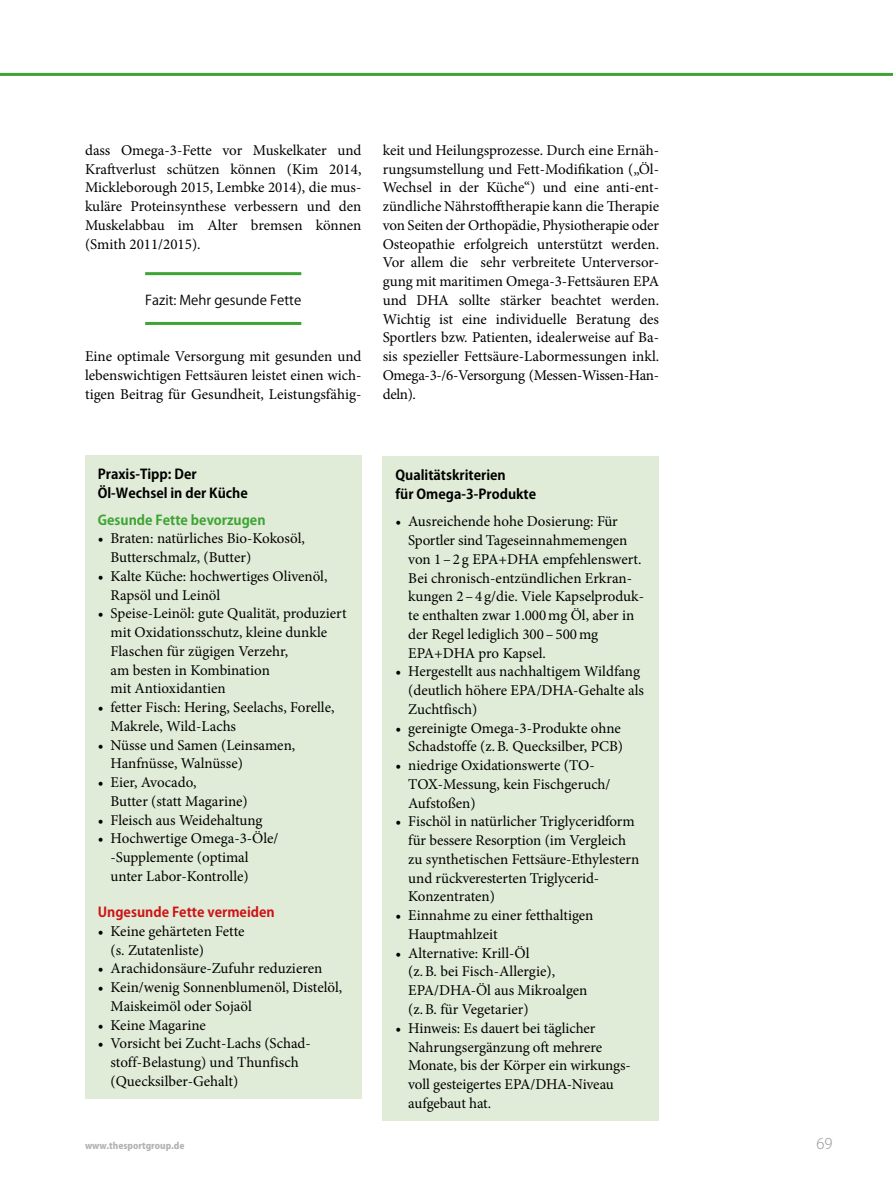
<style>
.page{position:relative;width:893px;height:1191px;background:#fff}
.page>*{position:absolute;margin:0;border:0;box-sizing:border-box;transform-origin:0 0}
.t1{font:15px/18.8px "Minion Pro";letter-spacing:-.005em;color:#000}
.t2{font:300 14.7px "Koz Go Pro";color:#9c9d9d}
.t3{font:700 13.5px/19.5px "Koz Go Pro";color:#000}
.t4{font:700 13.5px "Koz Go Pro";color:#cd1316}
.t5{font:13.5px "Koz Go Pro";color:#000}
.t6{font:700 13.5px "Koz Go Pro";color:#3da434}
.t7{font:800 9px "Koz Go Pro";color:#b1b2b3}
</style>
<div class="page">
<hr style="left:145px;top:272px;width:156px;height:3px;background:#3da434">
<hr style="left:145px;top:322px;width:156px;height:3px;background:#3da434">
<div style="left:85px;top:455px;width:276px;height:643px;background:#e1ecd8"></div>
<div style="left:383px;top:456px;width:276px;height:664px;background:#e1ecd8"></div>
<hr style="left:0;top:73px;width:893px;height:3px;background:#3da434">
<p class="t1" style="left:85px;top:141px;width:278px;text-align:justify">dass Omega-3-Fette vor Muskelkater und Kraftverlust schützen können (Kim 2014, Mickleborough 2015, Lembke 2014), die mus&shy;kuläre Proteinsynthese verbessern und den Muskelabbau im Alter bremsen können (Smith 2011/2015).</p>
<p class="t5" style="left:145px;top:291px;width:158px">Fazit: Mehr gesunde Fette</p>
<p class="t1" style="left:85px;top:347px;width:278px;text-align:justify">Eine optimale Versorgung mit gesunden und lebenswichtigen Fettsäuren leistet einen wich&shy;tigen Beitrag für Gesundheit, Leistungsfähig-</p>
<p class="t1" style="left:383px;top:141px;width:278px;text-align:justify">keit und Heilungsprozesse. Durch eine Ernäh&shy;rungsumstellung und Fett-Modifikation („Öl-Wechsel in der Küche“) und eine anti-ent&shy;zündliche Nährstofftherapie kann die Therapie von Seiten der Orthopädie, Physiotherapie oder Osteopathie erfolgreich unterstützt werden.<br>Vor allem die sehr verbreitete Unterversor&shy;gung mit maritimen Omega-3-Fettsäuren EPA und DHA sollte stärker beachtet werden.<br>Wichtig ist eine individuelle Beratung des Sportlers bzw. Patienten, idealerweise auf Ba&shy;sis spezieller Fettsäure-Labormessungen inkl.<br>Omega-3-/6-Versorgung (Messen-Wissen-Han&shy;deln).</p>
<p class="t3" style="left:98px;top:465px;width:151px">Praxis-Tipp: Der<br>Öl-Wechsel in der Küche</p>
<p class="t6" style="left:98px;top:511px;width:169px">Gesunde Fette bevorzugen</p>
<p class="t1" style="left:111px;top:529px;width:196px;text-indent:-13px">• Braten: natürliches Bio-Kokosöl,<br>Butterschmalz, (Butter)</p>
<p class="t1" style="left:111px;top:567px;width:218px;text-indent:-13px">• Kalte Küche: hochwertiges Olivenöl,<br>Rapsöl und Leinöl</p>
<p class="t1" style="left:111px;top:604px;width:238px;text-indent:-13px">• Speise-Leinöl: gute Qualität, produziert mit Oxidationsschutz, kleine dunkle<br>Flaschen für zügigen Verzehr,<br>am besten in Kombination<br>mit Antioxidantien</p>
<p class="t1" style="left:111px;top:698px;width:225px;text-indent:-13px">• fetter Fisch: Hering, Seelachs, Forelle,<br>Makrele, Wild-Lachs</p>
<p class="t1" style="left:111px;top:735px;width:186px;text-indent:-13px">• Nüsse und Samen (Leinsamen,<br>Hanfnüsse, Walnüsse)</p>
<p class="t1" style="left:111px;top:773px;width:139px;text-indent:-13px">• Eier, Avocado,<br>Butter (statt Magarine)</p>
<p class="t1" style="left:98px;top:810px;width:166px">• Fleisch aus Weidehaltung</p>
<p class="t1" style="left:111px;top:829px;width:169px;text-indent:-13px">• Hochwertige Omega-3-Öle/ -Supplemente (optimal unter Labor-Kontrolle)</p>
<p class="t4" style="left:98px;top:903px;width:178px">Ungesunde Fette vermeiden</p>
<p class="t1" style="left:111px;top:921px;width:136px;text-indent:-13px">• Keine gehärteten Fette (s. Zutatenliste)</p>
<p class="t1" style="left:98px;top:959px;width:226px">• Arachidonsäure-Zufuhr reduzieren</p>
<p class="t1" style="left:111px;top:978px;width:233px;text-indent:-13px">• Kein/wenig Sonnenblumenöl, Distelöl,<br>Maiskeimöl oder Sojaöl</p>
<p class="t1" style="left:98px;top:1015px;width:110px">• Keine Magarine</p>
<p class="t1" style="left:111px;top:1034px;width:202px;text-indent:-13px">• Vorsicht bei Zucht-Lachs (Schad&shy;stoff-Belastung) und Thunfisch (Quecksilber-Gehalt)</p>
<p class="t7" style="left:85px;top:1139px;width:101px">www.thesportgroup.de</p>
<p class="t3" style="left:395px;top:466px;width:142px">Qualitätskriterien<br>für Omega-3-Produkte</p>
<p class="t1" style="left:408px;top:512px;width:237px;text-indent:-13px">• Ausreichende hohe Dosierung: Für Sportler sind Tageseinnahmemengen von 1–2 g EPA+DHA empfehlenswert.<br>Bei chronisch-entzündlichen Erkran&shy;kungen 2–4 g/die. Viele Kapselproduk&shy;te enthalten zwar 1.000mg Öl, aber in der Regel lediglich 300–500mg EPA+DHA pro Kapsel.</p>
<p class="t1" style="left:408px;top:662px;width:237px;text-indent:-13px">• Hergestellt aus nachhaltigem Wildfang (deutlich höhere EPA/DHA-Gehalte als<br>Zuchtfisch)</p>
<p class="t1" style="left:395px;top:718px;width:229px;text-align:right">• gereinigte Omega-3-Produkte ohne<br>Schadstoffe (z.B. Quecksilber, PCB)</p>
<p class="t1" style="left:408px;top:756px;width:204px;text-indent:-13px">• niedrige Oxidationswerte (TO-<br>TOX-Messung, kein Fischgeruch/<br>Aufstoßen)</p>
<p class="t1" style="left:408px;top:812px;width:233px;text-indent:-13px">• Fischöl in natürlicher Triglyceridform für bessere Resorption (im Vergleich zu synthetischen Fettsäure-Ethylestern und rückveresterten Triglycerid-Konzentraten)</p>
<p class="t1" style="left:408px;top:906px;width:187px;text-indent:-13px">• Einnahme zu einer fetthaltigen<br>Hauptmahlzeit</p>
<p class="t1" style="left:408px;top:943px;width:181px;text-indent:-13px">• Alternative: Krill-Öl<br>(z.B. bei Fisch-Allergie),<br>EPA/DHA-Öl aus Mikroalgen (z.B. für Vegetarier)</p>
<p class="t1" style="left:408px;top:1018px;width:224px;text-indent:-13px">• Hinweis: Es dauert bei täglicher<br>Nahrungsergänzung oft mehrere<br>Monate, bis der Körper ein wirkungs&shy;voll gesteigertes EPA/DHA-Niveau aufgebaut hat.</p>
<p class="t2" style="left:816px;top:1133px;width:18px">69</p>
</div>
